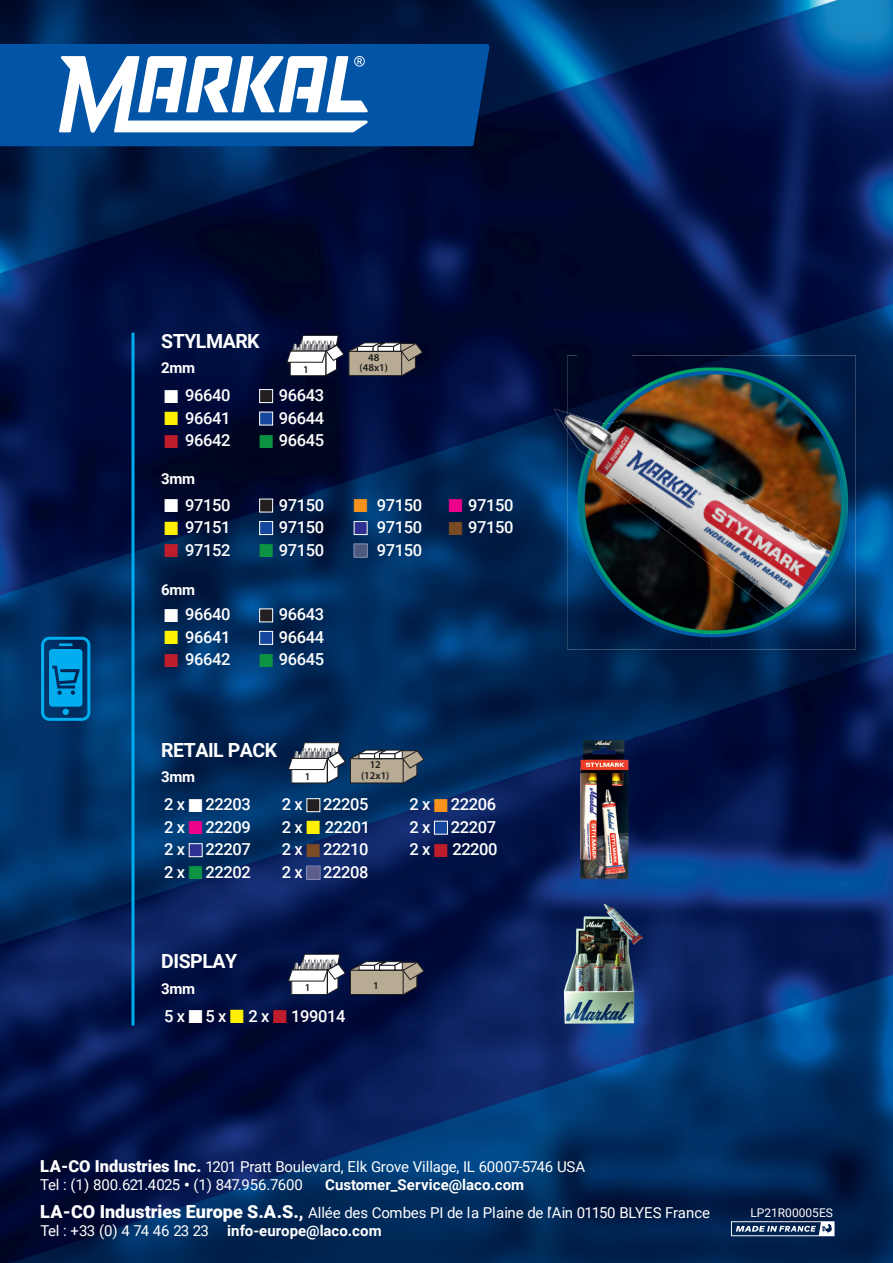
<style>
.page{position:relative;width:893px;height:1263px;background:#fff}
.page>*{position:absolute;margin:0;border:0;box-sizing:border-box;transform-origin:0 0}
.t1{font:700 19.5px "Roboto";letter-spacing:-.025em;color:#fff}
.t2{font:500 16.5px "Roboto";letter-spacing:-.025em;color:#fff}
.t3{font:15px/18px "Roboto";letter-spacing:-.015em;color:#fff}
.t4{font:700 15px "Roboto";letter-spacing:-.005em;color:#fff}
.t5{font:12px "Roboto";color:#fff}
.t6{font:600 10.5px/10.1px "Myriad Pro";color:#1b1a1f;text-align:center}
.s1{color:#231f20}
.s2{color:#fff101}
.s3{color:#16479e}
.s4{color:#be1d2c}
.s5{color:#0d9344}
.s6{color:#f7931d}
.s7{color:#ed028c}
.s8{color:#2e3092}
.s9{color:#7b4b23}
.s10{font-weight:900;font-size:16.5px}
.s11{font-weight:900}
.s12{font-weight:700}
.s13{font-weight:900;font-size:18px}
.s14{font-weight:400}
</style>
<div class="page">
<img style="left:0;top:0;width:630px;height:315px">
<img style="left:630px;top:0;width:263px;height:368px">
<img style="left:0;top:315px;width:578px;height:948px">
<div style="left:578px;top:315px;width:53px;height:40px;background:#00062f"></div>
<img style="left:841px;top:368px;width:52px;height:895px">
<img style="left:578px;top:649px;width:263px;height:87px">
<img style="left:631px;top:736px;width:210px;height:527px">
<img style="left:578px;top:883px;width:53px;height:13px">
<img style="left:578px;top:1025px;width:53px;height:238px">
<img style="left:206px;top:866px;width:97px;height:12px">
<svg style="left:731px;top:1221px;width:103px;height:15px"></svg>
<svg style="left:41px;top:637px;width:49px;height:84px"></svg>
<hr style="left:59px;top:643px;width:14px;height:3px;background:#00aeef">
<hr style="left:132px;top:333px;width:3px;height:692px;background:#00aeef">
<svg style="left:287px;top:742px;width:138px;height:42px"></svg>
<div style="left:306px;top:798px;width:14px;height:14px;border:1px solid #fff"></div>
<div style="left:434px;top:821px;width:14px;height:13px;border:1px solid #fff"></div>
<div style="left:189px;top:843px;width:14px;height:14px;border:1px solid #fff"></div>
<img style="left:306px;top:866px;width:14px;height:13px">
<svg style="left:287px;top:953px;width:138px;height:42px"></svg>
<svg style="left:286px;top:335px;width:138px;height:41px"></svg>
<div style="left:259px;top:389px;width:14px;height:14px;border:1px solid #fff"></div>
<div style="left:259px;top:412px;width:14px;height:13px;border:1px solid #fff"></div>
<div style="left:259px;top:608px;width:14px;height:14px;border:1px solid #fff"></div>
<div style="left:259px;top:631px;width:14px;height:14px;border:1px solid #fff"></div>
<div style="left:259px;top:499px;width:14px;height:13px;border:1px solid #fff"></div>
<div style="left:259px;top:521px;width:14px;height:14px;border:1px solid #fff"></div>
<div style="left:354px;top:521px;width:13px;height:14px;border:1px solid #fff"></div>
<svg style="left:354px;top:544px;width:13px;height:13px"></svg>
<img style="left:552px;top:896px;width:99px;height:129px">
<img style="left:567px;top:355px;width:289px;height:147px">
<img style="left:567px;top:502px;width:144px;height:147px">
<img style="left:760px;top:502px;width:96px;height:147px">
<img style="left:711px;top:594px;width:49px;height:55px">
<img style="left:554px;top:409px;width:13px;height:22px">
<img style="left:567px;top:413px;width:56px;height:8px">
<img style="left:607px;top:421px;width:59px;height:25px">
<img style="left:648px;top:446px;width:62px;height:26px">
<img style="left:690px;top:472px;width:63px;height:29px">
<img style="left:731px;top:498px;width:65px;height:31px">
<img style="left:772px;top:524px;width:61px;height:61px">
<img style="left:567px;top:416px;width:40px;height:48px">
<img style="left:593px;top:444px;width:55px;height:58px">
<img style="left:628px;top:472px;width:62px;height:60px">
<img style="left:668px;top:501px;width:63px;height:62px">
<img style="left:708px;top:529px;width:65px;height:65px">
<img style="left:748px;top:558px;width:63px;height:56px">
<img style="left:575px;top:736px;width:58px;height:147px">
<div style="left:0;top:44px;width:490px;height:102px;background:#0154a6"></div>
<svg style="left:59px;top:56px;width:309px;height:77px"></svg>
<p class="t1" style="left:161px;top:327px;width:100px">STYLMARK</p>
<p class="t4" style="left:161px;top:357px;width:35px">2mm</p>
<p class="t6" style="left:303px;top:364px;width:7px">1</p>
<p class="t6" style="left:360px;top:352px;width:30px">48 (48x1)</p>
<p class="t2" style="left:164px;top:384px;width:68px">■ 96640</p>
<p class="t2" style="left:259px;top:384px;width:67px"><span class="s1">■</span> 96643</p>
<p class="t2" style="left:164px;top:406px;width:68px"><span class="s2">■</span> 96641</p>
<p class="t2" style="left:259px;top:406px;width:67px"><span class="s3">■</span> 96644</p>
<p class="t2" style="left:164px;top:429px;width:68px"><span class="s4">■</span> 96642</p>
<p class="t2" style="left:259px;top:429px;width:67px"><span class="s5">■</span> 96645</p>
<p class="t4" style="left:161px;top:468px;width:35px">3mm</p>
<p class="t2" style="left:164px;top:493px;width:68px">■ 97150</p>
<p class="t2" style="left:259px;top:493px;width:67px"><span class="s1">■</span> 97150</p>
<p class="t2" style="left:353px;top:493px;width:70px"><span class="s6">■</span> 97150</p>
<p class="t2" style="left:449px;top:493px;width:66px"><span class="s7">■</span> 97150</p>
<p class="t2" style="left:164px;top:516px;width:68px"><span class="s2">■</span> 97151</p>
<p class="t2" style="left:259px;top:516px;width:67px"><span class="s3">■</span> 97150</p>
<p class="t2" style="left:353px;top:516px;width:70px"><span class="s8">■</span> 97150</p>
<p class="t2" style="left:449px;top:516px;width:66px"><span class="s9">■</span> 97150</p>
<p class="t2" style="left:164px;top:538px;width:68px"><span class="s4">■</span> 97152</p>
<p class="t2" style="left:259px;top:538px;width:67px"><span class="s5">■</span> 97150</p>
<p class="t2" style="left:377px;top:538px;width:47px">97150</p>
<p class="t4" style="left:161px;top:579px;width:35px">6mm</p>
<p class="t2" style="left:164px;top:603px;width:68px">■ 96640</p>
<p class="t2" style="left:259px;top:603px;width:67px"><span class="s1">■</span> 96643</p>
<p class="t2" style="left:164px;top:625px;width:68px"><span class="s2">■</span> 96641</p>
<p class="t2" style="left:259px;top:625px;width:67px"><span class="s3">■</span> 96644</p>
<p class="t2" style="left:164px;top:648px;width:68px"><span class="s4">■</span> 96642</p>
<p class="t2" style="left:259px;top:648px;width:67px"><span class="s5">■</span> 96645</p>
<p class="t1" style="left:161px;top:736px;width:117px">RETAIL PACK</p>
<p class="t4" style="left:161px;top:766px;width:35px">3mm</p>
<p class="t6" style="left:305px;top:771px;width:7px">1</p>
<p class="t6" style="left:361px;top:760px;width:30px">12 (12x1)</p>
<p class="t2" style="left:164px;top:793px;width:88px">2 x ■ 22203</p>
<p class="t2" style="left:282px;top:793px;width:88px">2 x <span class="s1">■</span> 22205</p>
<p class="t2" style="left:409px;top:793px;width:88px">2 x <span class="s6">■</span> 22206</p>
<p class="t2" style="left:164px;top:815px;width:88px">2 x <span class="s7">■</span> 22209</p>
<p class="t2" style="left:282px;top:815px;width:90px">2 x <span class="s2">■</span> 22201</p>
<p class="t2" style="left:409px;top:815px;width:88px">2 x <span class="s3">■</span> 22207</p>
<p class="t2" style="left:164px;top:838px;width:88px">2 x <span class="s8">■</span> 22207</p>
<p class="t2" style="left:282px;top:838px;width:88px">2 x <span class="s9">■</span> 22210</p>
<p class="t2" style="left:409px;top:838px;width:90px">2 x <span class="s4">■</span> 22200</p>
<p class="t2" style="left:164px;top:860px;width:88px">2 x <span class="s5">■</span> 22202</p>
<p class="t2" style="left:282px;top:860px;width:88px">2 x 22208</p>
<p class="t1" style="left:161px;top:948px;width:77px">DISPLAY</p>
<p class="t4" style="left:161px;top:978px;width:35px">3mm</p>
<p class="t6" style="left:305px;top:982px;width:7px">1</p>
<p class="t6" style="left:373px;top:980px;width:7px">1</p>
<p class="t2" style="left:164px;top:1004px;width:183px">5 x ■ 5 x <span class="s2">■</span> 2 x <span class="s4">■</span> 199014</p>
<p class="t3" style="left:40px;top:1157px;width:547px"><span class="s10">LA-CO Industries Inc.</span> 1201 Pratt Boulevard, Elk Grove Village, IL 60007-5746 USA<br>Tel : (1) 800.621.4025 <span class="s11">•</span> (1) 847.956.7600</p>
<p class="t3" style="left:40px;top:1169px;width:671px;line-height:28.8px;text-indent:285px"><span class="s12">Customer_Service@laco.com<br></span><span class="s13">LA-CO Industries Europe S.A.S.,</span> Allée des Combes PI de la Plaine de l’Ain 01150 BLYES France</p>
<p class="t4" style="left:40px;top:1220px;width:343px"><span class="s14">Tel : +33 (0) 4 74 46 23 23</span> info-europe@laco.com</p>
<p class="t5" style="left:750px;top:1204px;width:84px">LP21R00005ES</p>
</div>
